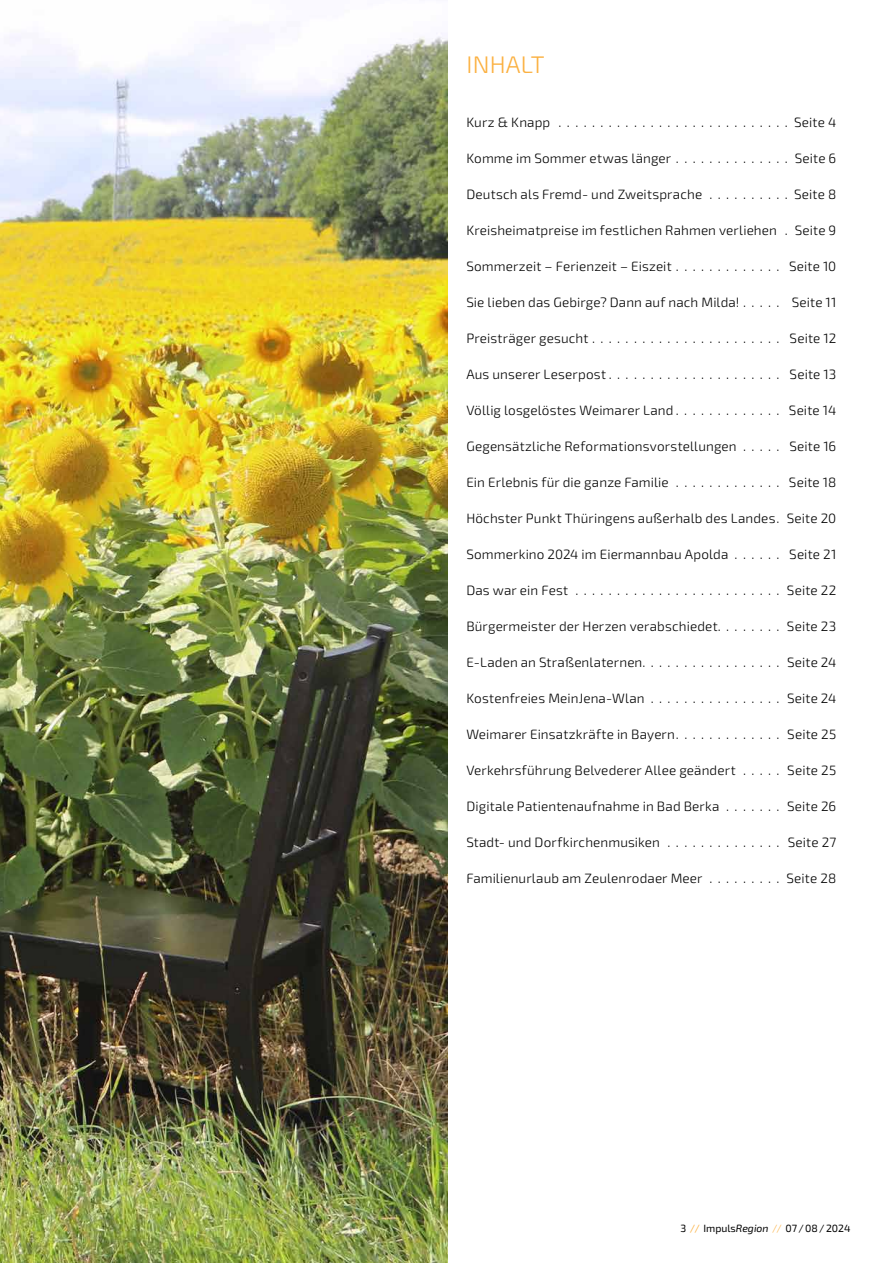
<style>
.page{position:relative;width:893px;height:1263px;background:#fff}
.page>*{position:absolute;margin:0;border:0;box-sizing:border-box;transform-origin:0 0}
.t1{font:300 24px "Exo 2.0";letter-spacing:.01em;color:#fbb040}
.t2{font:300 13.5px "Exo 2.0";letter-spacing:.01em;color:#000}
.t3{font:10.5px "Exo 2.0";color:#000}
.s1{color:#fbb040}
.s2{font-style:italic}
.s3{font-weight:300;color:#fbb040}
</style>
<div class="page">
<img style="left:0;top:33px;width:448px;height:1230px">
<h1 class="t1" style="left:466px;top:51px;width:80px">INHALT</h1>
<p class="t2" style="left:466px;top:115px;width:371px">Kurz &amp; Knapp ............................Seite 4</p>
<p class="t2" style="left:466px;top:151px;width:371px">Komme im Sommer etwas länger . . . . . . . . . . . . . . Seite 6</p>
<p class="t2" style="left:466px;top:187px;width:371px">Deutsch als Fremd- und Zweitsprache . . . . . . . . . . Seite 8</p>
<p class="t2" style="left:466px;top:223px;width:371px">Kreisheimatpreise im festlichen Rahmen verliehen . Seite 9</p>
<p class="t2" style="left:466px;top:259px;width:371px">Sommerzeit – Ferienzeit – Eiszeit . . . . . . . . . . . . . Seite 10</p>
<p class="t2" style="left:466px;top:295px;width:371px">Sie lieben das Gebirge? Dann auf nach Milda! . . . . . Seite 11</p>
<p class="t2" style="left:466px;top:331px;width:371px">Preisträger gesucht....................... Seite 12</p>
<p class="t2" style="left:466px;top:367px;width:371px">Aus unserer Leserpost. . . . . . . . . . . . . . . . . . . . . Seite 13</p>
<p class="t2" style="left:466px;top:403px;width:371px">Völlig losgelöstes Weimarer Land . . . . . . . . . . . . . Seite 14</p>
<p class="t2" style="left:466px;top:439px;width:371px">Gegensätzliche Reformationsvorstellungen . . . . . Seite 16</p>
<p class="t2" style="left:466px;top:475px;width:371px">Ein Erlebnis für die ganze Familie . . . . . . . . . . . . . Seite 18</p>
<p class="t2" style="left:466px;top:511px;width:371px">Höchster Punkt Thüringens außerhalb des Landes. Seite 20</p>
<p class="t2" style="left:466px;top:547px;width:371px">Sommerkino 2024 im Eiermannbau Apolda . . . . . . Seite 21</p>
<p class="t2" style="left:466px;top:583px;width:371px">Das war ein Fest ......................... Seite 22</p>
<p class="t2" style="left:466px;top:619px;width:371px">Bürgermeister der Herzen verabschiedet. . . . . . . . Seite 23</p>
<p class="t2" style="left:466px;top:655px;width:371px">E-Laden an Straßenlaternen. . . . . . . . . . . . . . . . . Seite 24</p>
<p class="t2" style="left:466px;top:691px;width:371px">Kostenfreies MeinJena-Wlan . . . . . . . . . . . . . . . . Seite 24</p>
<p class="t2" style="left:466px;top:727px;width:371px">Weimarer Einsatzkräfte in Bayern. . . . . . . . . . . . . Seite 25</p>
<p class="t2" style="left:466px;top:763px;width:371px">Verkehrsführung Belvederer Allee geändert . . . . . Seite 25</p>
<p class="t2" style="left:466px;top:799px;width:371px">Digitale Patientenaufnahme in Bad Berka . . . . . . . Seite 26</p>
<p class="t2" style="left:466px;top:835px;width:371px">Stadt- und Dorfkirchenmusiken . . . . . . . . . . . . . . Seite 27</p>
<p class="t2" style="left:466px;top:871px;width:371px">Familienurlaub am Zeulenrodaer Meer . . . . . . . . . Seite 28</p>
<p class="t3" style="left:680px;top:1222px;width:172px">3 <span class="s1">//</span> Impuls<span class="s2">Region</span> <span class="s3">//</span> 07/08/2024</p>
</div>
